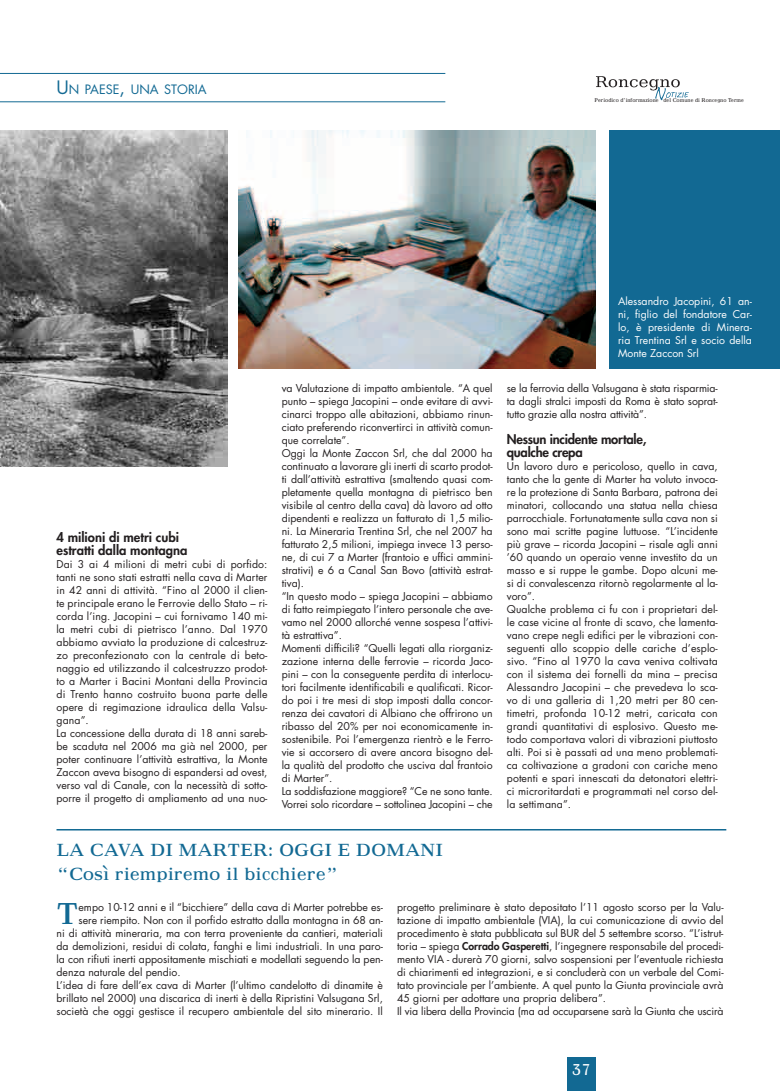
<style>
.page{position:relative;width:780px;height:1091px;background:#fff}
.page>*{position:absolute;margin:0;border:0;box-sizing:border-box;transform-origin:0 0}
.t1{font:27.6px "Maximus";color:#126993;scale:.85 1}
.t2{font:16px/24px "Maximus";letter-spacing:-.01em;color:#126993;scale:.85 1}
.t3{font:14px "Maximus";color:#fff;scale:.8 1}
.t4{font:800 13px/13px "Futura";color:#231f20}
.t5{font:800 13px/13px "Futura";letter-spacing:-.02em;color:#231f20}
.t6{font:12.6px "Futura";color:#126993}
.t7{font:10.5px/13px "Futura";color:#231f20}
.t8{font:10.5px/13px "Futura";color:#fff;text-align:justify}
.t9{font:5px "Maximus";color:#231f20;scale:.75 1}
.s1{font-size:18px}
.s2{font-weight:800}
</style>
<div class="page">
<div style="left:567px;top:1057px;width:28px;height:34px;background:#126993"></div>
<svg style="left:655px;top:91px;width:33px;height:9px"></svg>
<img style="left:596px;top:76px;width:84px;height:15px">
<hr style="left:0;top:73px;width:445px;height:1px;background:#126993">
<hr style="left:0;top:102px;width:445px;height:1px;background:#126993">
<div style="left:609px;top:130px;width:170px;height:238px;background:#126993"></div>
<img style="left:0;top:130px;width:227px;height:337px">
<img style="left:238px;top:130px;width:357px;height:238px">
<hr style="left:56px;top:829px;width:669px;height:1px;background:#126993">
<p class="t6" style="left:56px;top:84px;width:152px"><span class="s1">U</span>N PAESE<span class="s1">,</span> UNA STORIA</p>
<p class="t9" style="left:594px;top:98px;width:200px">Periodico d’informazione del Comune di Roncegno Terme</p>
<p class="t4" style="left:56px;top:532px;width:132px">4 milioni di metri cubi estratti dalla montagna</p>
<p class="t7" style="left:56px;top:559px;width:212px">Dai 3 ai 4 milioni di metri cubi di porfido: tanti ne sono stati estratti nella cava di Marter in 42 anni di attività. “Fino al 2000 il clien&shy;te principale erano le Ferrovie dello Stato – ri&shy;corda l’ing. Jacopini – cui fornivamo 140 mi&shy;la metri cubi di pietrisco l’anno. Dal 1970 abbiamo avviato la produzione di calcestruz&shy;zo preconfezionato con la centrale di beto&shy;naggio ed utilizzando il calcestruzzo prodot&shy;to a Marter i Bacini Montani della Provincia di Trento hanno costruito buona parte delle opere di regimazione idraulica della Valsu&shy;gana”.<br>La concessione della durata di 18 anni sareb&shy;be scaduta nel 2006 ma già nel 2000, per poter continuare l’attività estrattiva, la Monte Zaccon aveva bisogno di espandersi ad ovest, verso val di Canale, con la necessità di sotto&shy;porre il progetto di ampliamento ad una nuo-</p>
<p class="t8" style="left:617px;top:295px;width:135px">Alessandro Jacopini, 61 an&shy;ni, figlio del fondatore Car&shy;lo, è presidente di Minera&shy;ria Trentina Srl e socio della Monte Zaccon Srl</p>
<p class="t7" style="left:281px;top:383px;width:212px">va Valutazione di impatto ambientale. “A quel punto – spiega Jacopini – onde evitare di avvi&shy;cinarci troppo alle abitazioni, abbiamo rinun&shy;ciato preferendo riconvertirci in attività comun&shy;que correlate”.<br>Oggi la Monte Zaccon Srl, che dal 2000 ha continuato a lavorare gli inerti di scarto prodot&shy;ti dall’attività estrattiva (smaltendo quasi com&shy;pletamente quella montagna di pietrisco ben visibile al centro della cava) dà lavoro ad otto dipendenti e realizza un fatturato di 1,5 milio&shy;ni. La Mineraria Trentina Srl, che nel 2007 ha fatturato 2,5 milioni, impiega invece 13 perso&shy;ne, di cui 7 a Marter (frantoio e uffici ammini&shy;strativi) e 6 a Canal San Bovo (attività estrat&shy;tiva).<br>“In questo modo – spiega Jacopini – abbiamo di fatto reimpiegato l’intero personale che ave&shy;vamo nel 2000 allorché venne sospesa l’attivi&shy;tà estrattiva”.<br>Momenti difficili? “Quelli legati alla riorganiz&shy;zazione interna delle ferrovie – ricorda Jaco&shy;pini – con la conseguente perdita di interlocu&shy;tori facilmente identificabili e qualificati. Ricor&shy;do poi i tre mesi di stop imposti dalla concor&shy;renza dei cavatori di Albiano che offrirono un ribasso del 20% per noi economicamente in&shy;sostenibile. Poi l’emergenza rientrò e le Ferro&shy;vie si accorsero di avere ancora bisogno del&shy;la qualità del prodotto che usciva dal frantoio di Marter”.<br>La soddisfazione maggiore? “Ce ne sono tante.<br>Vorrei solo ricordare – sottolinea Jacopini – che</p>
<p class="t7" style="left:506px;top:383px;width:212px;text-align:justify">se la ferrovia della Valsugana è stata risparmia&shy;ta dagli stralci imposti da Roma è stato soprat&shy;tutto grazie alla nostra attività”.</p>
<p class="t5" style="left:506px;top:434px;width:141px">Nessun incidente mortale, qualche crepa</p>
<p class="t7" style="left:506px;top:461px;width:212px">Un lavoro duro e pericoloso, quello in cava, tanto che la gente di Marter ha voluto invoca&shy;re la protezione di Santa Barbara, patrona dei minatori, collocando una statua nella chiesa parrocchiale. Fortunatamente sulla cava non si sono mai scritte pagine luttuose. “L’incidente più grave – ricorda Jacopini – risale agli anni ’60 quando un operaio venne investito da un masso e si ruppe le gambe. Dopo alcuni me&shy;si di convalescenza ritornò regolarmente al la&shy;voro”.<br>Qualche problema ci fu con i proprietari del&shy;le case vicine al fronte di scavo, che lamenta&shy;vano crepe negli edifici per le vibrazioni con&shy;seguenti allo scoppio delle cariche d’esplo&shy;sivo. “Fino al 1970 la cava veniva coltivata con il sistema dei fornelli da mina – precisa Alessandro Jacopini – che prevedeva lo sca&shy;vo di una galleria di 1,20 metri per 80 cen&shy;timetri, profonda 10-12 metri, caricata con grandi quantitativi di esplosivo. Questo me&shy;todo comportava valori di vibrazioni piuttosto alti. Poi si è passati ad una meno problemati&shy;ca coltivazione a gradoni con cariche meno potenti e spari innescati da detonatori elettri&shy;ci microritardati e programmati nel corso del&shy;la settimana”.</p>
<h2 class="t2" style="left:56px;top:839px;width:456px">LA CAVA DI MARTER: OGGI E DOMANI “Così riempiremo il bicchiere”</h2>
<h1 class="t1" style="left:56px;top:903px;width:27px">T</h1>
<p class="t7" style="left:78px;top:901px;width:305px">empo 10-12 anni e il “bicchiere” della cava di Marter potrebbe es-</p>
<p class="t7" style="left:78px;top:914px;width:306px">sere riempito. Non con il porfido estratto dalla montagna in 68 an-</p>
<p class="t7" style="left:56px;top:927px;width:328px">ni di attività mineraria, ma con terra proveniente da cantieri, materiali</p>
<p class="t7" style="left:56px;top:940px;width:328px">da demolizioni, residui di colata, fanghi e limi industriali. In una paro-</p>
<p class="t7" style="left:56px;top:953px;width:327px">la con rifiuti inerti appositamente mischiati e modellati seguendo la pen-</p>
<p class="t7" style="left:56px;top:966px;width:126px">denza naturale del pendio.</p>
<p class="t7" style="left:56px;top:979px;width:327px">L’idea di fare dell’ex cava di Marter (l’ultimo candelotto di dinamite è</p>
<p class="t7" style="left:56px;top:992px;width:328px">brillato nel 2000) una discarica di inerti è della Ripristini Valsugana Srl,</p>
<p class="t7" style="left:56px;top:1005px;width:327px">società che oggi gestisce il recupero ambientale del sito minerario. Il</p>
<p class="t7" style="left:397px;top:901px;width:328px">progetto preliminare è stato depositato l’11 agosto scorso per la Valu&shy;tazione di impatto ambientale (VIA), la cui comunicazione di avvio del procedimento è stata pubblicata sul BUR del 5 settembre scorso. “L’istrut&shy;toria – spiega <span class="s2">Corrado Gasperetti</span>, l’ingegnere responsabile del procedi&shy;mento VIA - durerà 70 giorni, salvo sospensioni per l’eventuale richiesta di chiarimenti ed integrazioni, e si concluderà con un verbale del Comi&shy;tato provinciale per l’ambiente. A quel punto la Giunta provinciale avrà 45 giorni per adottare una propria delibera”.<br>Il via libera della Provincia (ma ad occuparsene sarà la Giunta che uscirà</p>
<h3 class="t3" style="left:571px;top:1064px;width:25px">37</h3>
</div>
